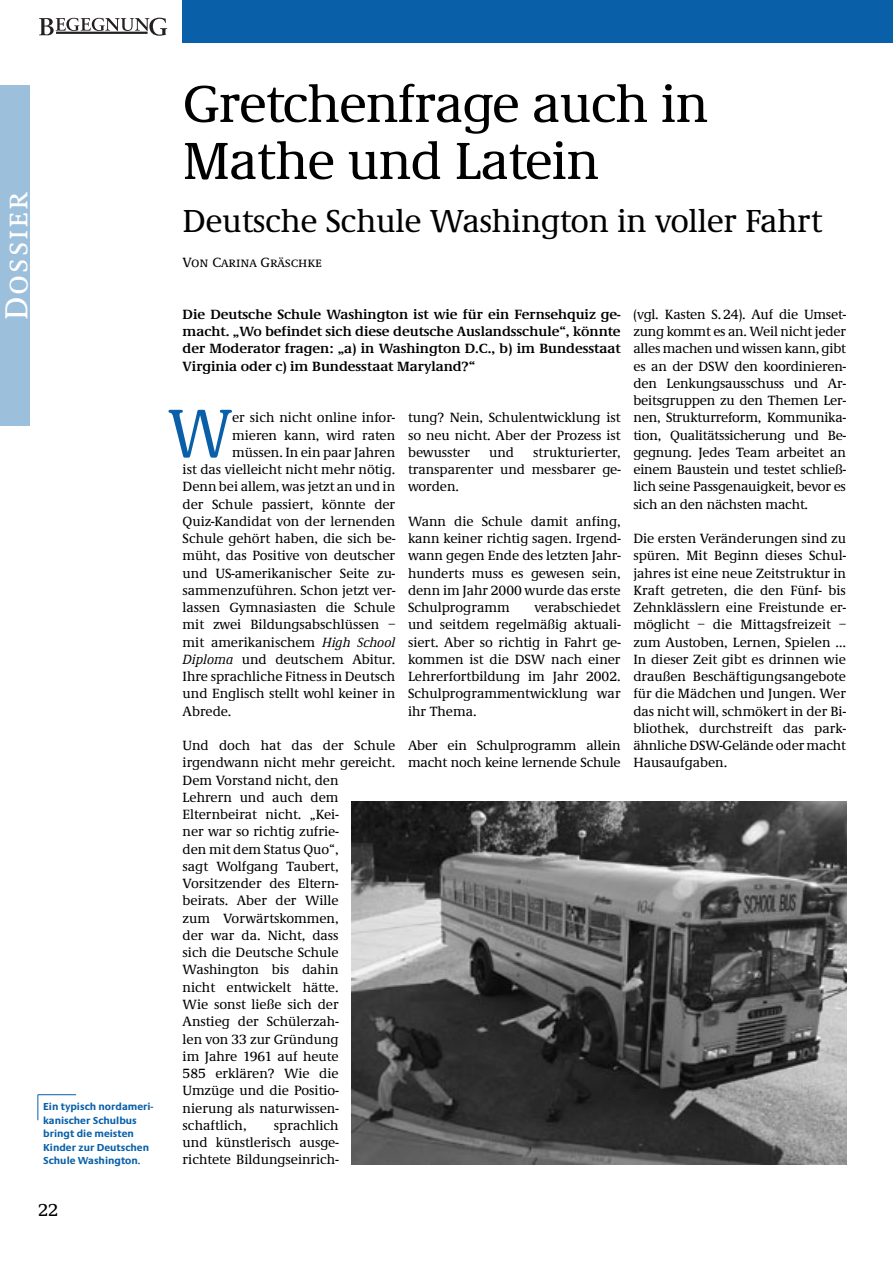
<style>
.page{position:relative;width:893px;height:1263px;background:#fff}
.page>*{position:absolute;margin:0;border:0;box-sizing:border-box;transform-origin:0 0}
.t1{font:500 70.65px "Demos EF";color:#0960a9;scale:.87 1}
.t2{font:500 54px/57px "Demos EF";letter-spacing:-.025em;color:#000}
.t3{font:500 33px "Demos EF";letter-spacing:-.01em;color:#000}
.t4{font:33px "Demos EF Medium SC";letter-spacing:.055em;color:#fff}
.t5{font:500 18px "Demos EF";color:#000}
.t6{font:500 13.8px/17.2px "Demos EF";letter-spacing:-.005em;color:#000;text-align:justify}
.t7{font:600 13.8px/17.2px "Demos EF";letter-spacing:-.005em;color:#000;text-align:justify}
.t8{font:13.8px "Demos EF Medium SC";letter-spacing:-.005em;color:#000}
.t9{font:700 10.5px/13.5px "Praxis EF";color:#0960a9}
.s1{font-style:italic}
</style>
<div class="page">
<div style="left:183px;top:1px;width:710px;height:42px;background:#0960a9"></div>
<svg style="left:39px;top:18px;width:128px;height:18px"></svg>
<hr style="left:56px;top:32px;width:92px;height:2px;background:#231f20">
<div style="left:0;top:86px;width:30px;height:340px;background:#9cbfdc"></div>
<img style="left:351px;top:801px;width:495px;height:363px">
<hr style="left:38px;top:1094px;width:38px;height:1px;background:#0960a9">
<svg style="left:38px;top:1095px;width:1px;height:25px"></svg>
<h3 class="t4" style="left:-1px;top:320px;width:129px;rotate:-90deg">Dossier</h3>
<p class="t9" style="left:43px;top:1100px;width:112px">Ein typisch nordameri&shy;kanischer Schulbus bringt die meisten<br>Kinder zur Deutschen<br>Schule Washington.</p>
<h3 class="t5" style="left:38px;top:1200px;width:22px">22</h3>
<h2 class="t2" style="left:183px;top:77px;width:527px">Gretchenfrage auch in<br>Mathe und Latein</h2>
<h3 class="t3" style="left:183px;top:203px;width:641px">Deutsche Schule Washington in voller Fahrt</h3>
<p class="t8" style="left:183px;top:255px;width:141px">Von Carina Gräschke</p>
<p class="t7" style="left:183px;top:306px;width:439px">Die Deutsche Schule Washington ist wie für ein Fernsehquiz ge&shy;macht. „Wo befindet sich diese deutsche Auslandsschule“, könnte der Moderator fragen: „a) in Washington D.C., b) im Bundesstaat Virginia oder c) im Bundesstaat Maryland?“</p>
<h1 class="t1" style="left:168px;top:396px;width:75px">W</h1>
<p class="t6" style="left:232px;top:410px;width:165px">er sich nicht online infor-</p>
<p class="t6" style="left:232px;top:427px;width:165px">mieren kann, wird raten</p>
<p class="t6" style="left:232px;top:444px;width:165px">müssen. In ein paar Jahren</p>
<p class="t6" style="left:183px;top:461px;width:214px">ist das vielleicht nicht mehr nötig.</p>
<p class="t6" style="left:183px;top:479px;width:214px">Denn bei allem, was jetzt an und in</p>
<p class="t6" style="left:183px;top:496px;width:214px">der Schule passiert, könnte der</p>
<p class="t6" style="left:183px;top:513px;width:214px">Quiz-Kandidat von der lernenden</p>
<p class="t6" style="left:183px;top:530px;width:214px">Schule gehört haben, die sich be-</p>
<p class="t6" style="left:183px;top:548px;width:214px">müht, das Positive von deutscher</p>
<p class="t6" style="left:183px;top:565px;width:214px">und US-amerikanischer Seite zu-</p>
<p class="t6" style="left:183px;top:582px;width:214px">sammenzuführen. Schon jetzt ver-</p>
<p class="t6" style="left:183px;top:599px;width:214px">lassen Gymnasiasten die Schule</p>
<p class="t6" style="left:183px;top:617px;width:214px">mit zwei Bildungsabschlüssen –</p>
<p class="t6" style="left:183px;top:634px;width:214px">mit amerikanischem <span class="s1">High School</span></p>
<p class="t6" style="left:183px;top:651px;width:214px"><span class="s1">Diploma</span> und deutschem Abitur.</p>
<p class="t6" style="left:183px;top:668px;width:214px">Ihre sprachliche Fitness in Deutsch</p>
<p class="t6" style="left:183px;top:686px;width:214px">und Englisch stellt wohl keiner in</p>
<p class="t6" style="left:183px;top:703px;width:50px">Abrede.</p>
<p class="t6" style="left:183px;top:737px;width:214px;text-align:left">Und doch hat das der Schule irgendwann nicht mehr gereicht.<br>Dem Vorstand nicht, den<br>Lehrern und auch dem<br>Elternbeirat nicht. „Kei-<br>ner war so richtig zufrie-<br>den mit dem Status Quo“,<br>sagt Wolfgang Taubert,<br>Vorsitzender des Eltern-<br>beirats. Aber der Wille<br>zum Vorwärtskommen,<br>der war da. Nicht, dass<br>sich die Deutsche Schule<br>Washington bis dahin<br>nicht entwickelt hätte.<br>Wie sonst ließe sich der<br>Anstieg der Schülerzah-<br>len von 33 zur Gründung<br>im Jahre 1961 auf heute<br>585 erklären? Wie die<br>Umzüge und die Positio-<br>nierung als naturwissen&shy;schaftlich,</p>
<p class="t6" style="left:183px;top:1117px;width:158px;text-indent:91px">sprachlich und künstlerisch ausge&shy;richtete Bildungseinrich-</p>
<p class="t6" style="left:408px;top:410px;width:214px">tung? Nein, Schulentwicklung ist so neu nicht. Aber der Prozess ist bewusster</p>
<p class="t6" style="left:408px;top:444px;width:214px;text-indent:125px">strukturierter, transparenter und messbarer ge&shy;worden.</p>
<p class="t6" style="left:408px;top:513px;width:214px">Wann die Schule damit anfing, kann keiner richtig sagen. Irgend&shy;wann gegen Ende des letzten Jahr&shy;hunderts muss es gewesen sein, denn im Jahr 2000 wurde das erste Schulprogramm</p>
<p class="t6" style="left:489px;top:444px;width:26px">und</p>
<p class="t6" style="left:408px;top:599px;width:214px;text-indent:126px">verabschiedet und seitdem regelmäßig aktuali&shy;siert. Aber so richtig in Fahrt ge&shy;kommen ist die DSW nach einer Lehrerfortbildung im Jahr 2002.<br>Schulprogrammentwicklung war ihr Thema.</p>
<p class="t6" style="left:408px;top:737px;width:214px">Aber ein Schulprogramm allein macht noch keine lernende Schule</p>
<p class="t6" style="left:633px;top:306px;width:214px">(vgl. Kasten S.24). Auf die Umset&shy;zung kommt es an. Weil nicht jeder alles machen und wissen kann, gibt es an der DSW den koordinieren&shy;den Lenkungsausschuss und Ar&shy;beitsgruppen zu den Themen Ler&shy;nen, Strukturreform, Kommunika&shy;tion, Qualitätssicherung und Be&shy;gegnung. Jedes Team arbeitet an einem Baustein und testet schließ&shy;lich seine Passgenauigkeit, bevor es sich an den nächsten macht.</p>
<p class="t6" style="left:633px;top:530px;width:214px">Die ersten Veränderungen sind zu spüren. Mit Beginn dieses Schul&shy;jahres ist eine neue Zeitstruktur in Kraft getreten, die den Fünf- bis Zehnklässlern eine Freistunde er&shy;möglicht – die Mittagsfreizeit – zum Austoben, Lernen, Spielen … In dieser Zeit gibt es drinnen wie draußen Beschäftigungsangebote für die Mädchen und Jungen. Wer das nicht will, schmökert in der Bi&shy;bliothek, durchstreift das park&shy;ähnliche DSW-Gelände oder macht Hausaufgaben.</p>
</div>
